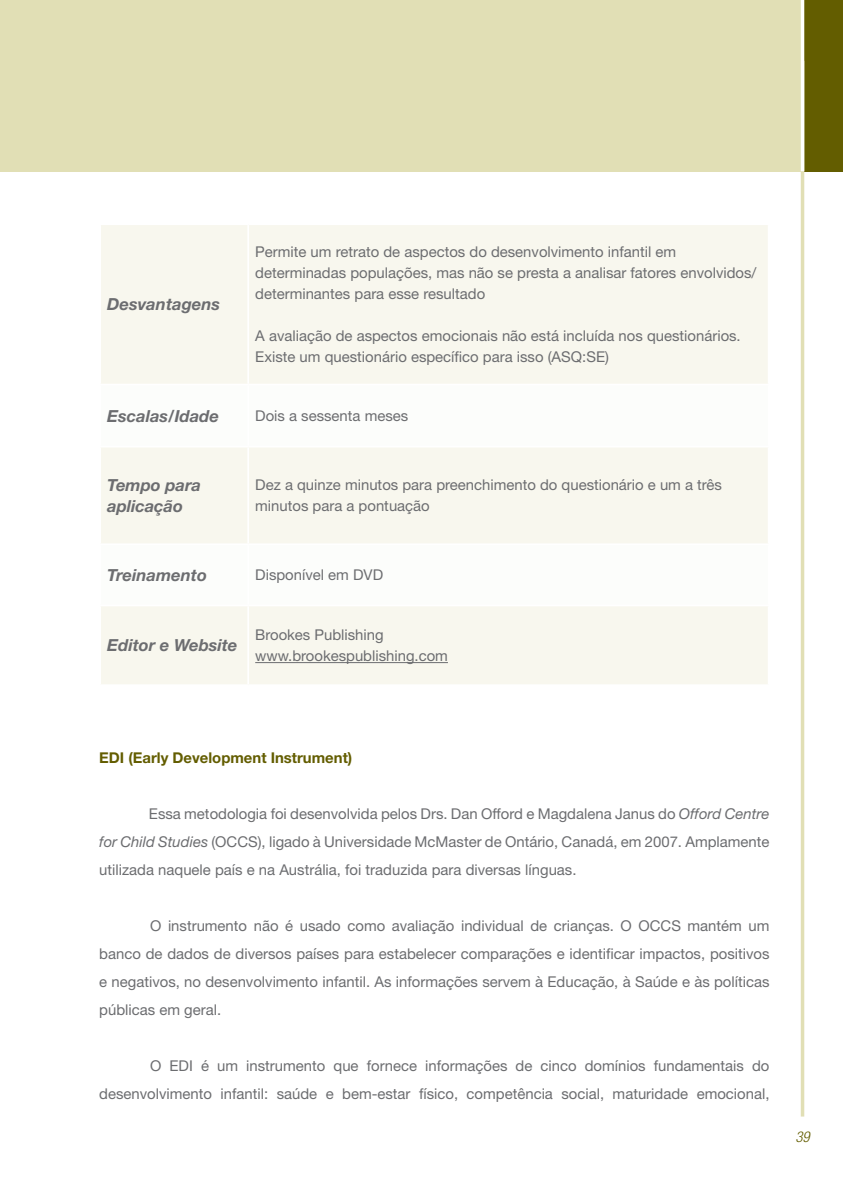
<style>
.page{position:relative;width:844px;height:1191px;background:#fff}
.page>*{position:absolute;margin:0;border:0;box-sizing:border-box;transform-origin:0 0}
.t1{font:italic 700 16.62px/21px "Helvetica Neue LT Std";color:#6c6d70}
.t2{font:14.88px/28px "Helvetica Neue LT Std";color:#6c6d70}
.t3{font:700 14.88px "Helvetica Neue LT Std";color:#635d00}
.t4{font:italic 300 condensed 14.88px "Helvetica Neue LT Std";color:#635d00}
.s1{font-style:italic}
</style>
<div class="page">
<div style="left:0;top:1px;width:804px;height:170px;background:#e1dfb5"></div>
<div style="left:801px;top:1px;width:41px;height:170px;background:#635d00"></div>
<svg style="left:800px;top:171px;width:4px;height:945px;background:#e6e4c3"></svg>
<svg style="left:800px;top:1px;width:4px;height:170px"></svg>
<div style="left:101px;top:225px;width:666px;height:459px;background:#f8f7ee"></div>
<svg style="left:101px;top:385px;width:666px;height:219px"></svg>
<hr style="left:99px;top:543px;width:149px;height:2px;background:#fff">
<hr style="left:99px;top:604px;width:149px;height:2px;background:#fff">
<hr style="left:99px;top:384px;width:149px;height:1px;background:#fff">
<hr style="left:248px;top:384px;width:521px;height:1px;background:#fff">
<hr style="left:99px;top:446px;width:149px;height:1px;background:#fff">
<hr style="left:248px;top:446px;width:521px;height:1px;background:#fff">
<hr style="left:247px;top:225px;width:2px;height:159px;background:#fff">
<hr style="left:247px;top:385px;width:2px;height:61px;background:#fff">
<hr style="left:247px;top:447px;width:2px;height:96px;background:#fff">
<hr style="left:248px;top:543px;width:521px;height:2px;background:#fff">
<hr style="left:247px;top:545px;width:2px;height:59px;background:#fff">
<hr style="left:248px;top:604px;width:521px;height:2px;background:#fff">
<hr style="left:247px;top:606px;width:2px;height:78px;background:#fff">
<hr style="left:255px;top:662px;width:193px;height:1px;background:#6c6d70">
<p class="t1" style="left:107px;top:293px;width:115px">Desvantagens</p>
<p class="t2" style="left:255px;top:241px;width:502px;line-height:21px">Permite um retrato de aspectos do desenvolvimento infantil em determinadas populações, mas não se presta a analisar fatores envolvidos/ determinantes para esse resultado</p>
<p class="t2" style="left:255px;top:325px;width:487px;line-height:21px">A avaliação de aspectos emocionais não está incluída nos questionários.<br>Existe um questionário específico para isso (ASQ:SE)</p>
<p class="t1" style="left:107px;top:405px;width:113px">Escalas/Idade</p>
<p class="t2" style="left:255px;top:401px;width:154px">Dois a sessenta meses</p>
<p class="t1" style="left:107px;top:474px;width:95px">Tempo para aplicação</p>
<p class="t2" style="left:255px;top:474px;width:468px;line-height:21px">Dez a quinze minutos para preenchimento do questionário e um a três minutos para a pontuação</p>
<p class="t1" style="left:107px;top:564px;width:101px">Treinamento</p>
<p class="t2" style="left:255px;top:560px;width:129px">Disponível em DVD</p>
<p class="t1" style="left:107px;top:634px;width:132px">Editor e Website</p>
<p class="t2" style="left:255px;top:624px;width:194px;line-height:21px">Brookes Publishing www.brookespublishing.com</p>
<p class="t3" style="left:99px;top:748px;width:254px">EDI (Early Development Instrument)</p>
<p class="t2" style="left:99px;top:800px;width:671px;text-align:justify;text-indent:50px">Essa metodologia foi desenvolvida pelos Drs. Dan Offord e Magdalena Janus do <span class="s1">Offord Centre for Child Studies</span> (OCCS), ligado à Universidade McMaster de Ontário, Canadá, em 2007. Amplamente utilizada naquele país e na Austrália, foi traduzida para diversas línguas.</p>
<p class="t2" style="left:99px;top:912px;width:671px;text-align:justify;text-indent:51px">O instrumento não é usado como avaliação individual de crianças. O OCCS mantém um banco de dados de diversos países para estabelecer comparações e identificar impactos, positivos e negativos, no desenvolvimento infantil. As informações servem à Educação, à Saúde e às políticas públicas em geral.</p>
<p class="t2" style="left:99px;top:1052px;width:671px;text-align:right">O EDI é um instrumento que fornece informações de cinco domínios fundamentais do desenvolvimento infantil: saúde e bem-estar físico, competência social, maturidade emocional,</p>
<p class="t4" style="left:795px;top:1128px;width:16px">39</p>
</div>
